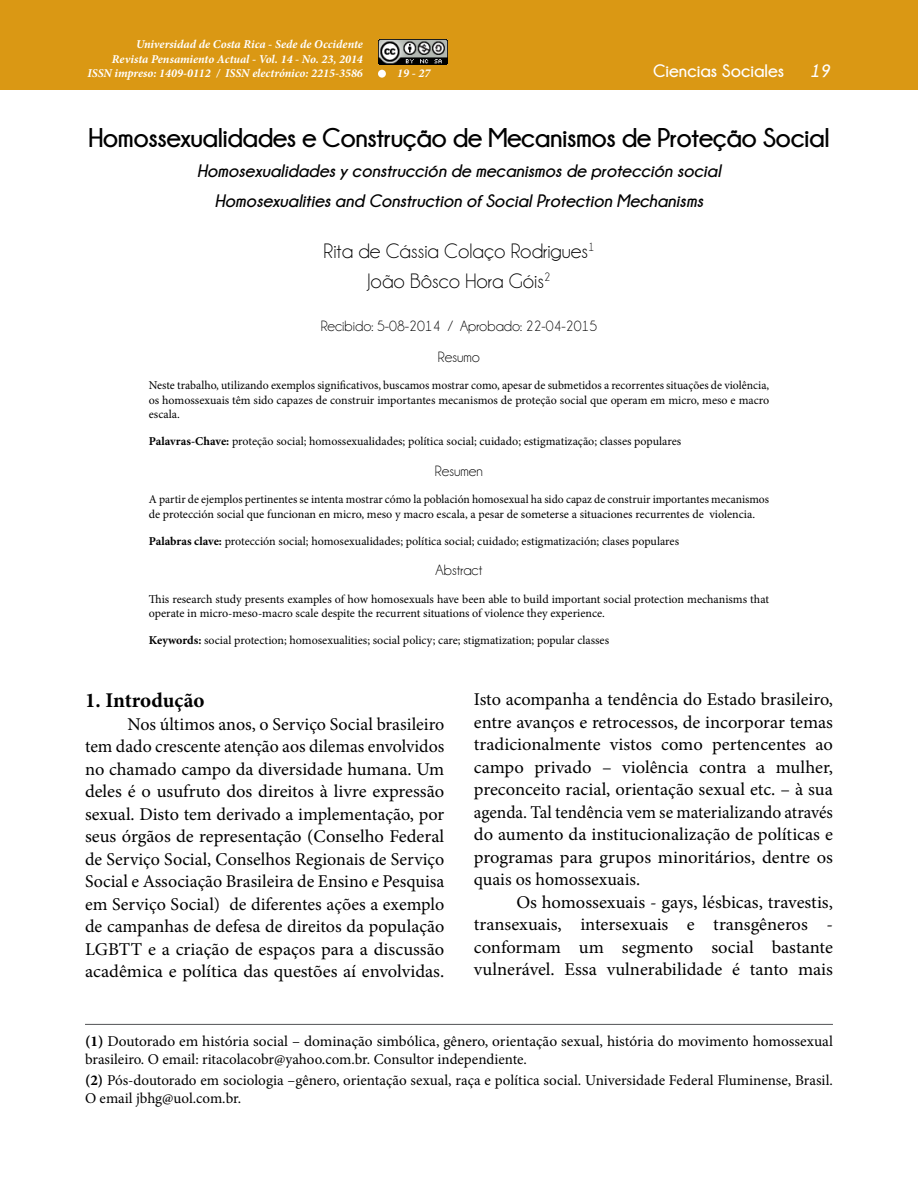
<style>
.page{position:relative;width:918px;height:1188px;background:#fff}
.page>*{position:absolute;margin:0;border:0;box-sizing:border-box;transform-origin:0 0}
.t1{font:700 27px "Champagne&Limousines";letter-spacing:-.02em;color:#000}
.t2{font:21px/30px "Champagne&Limousines";color:#000;text-align:center}
.t3{font:700 21px "Minion Pro";letter-spacing:-.005em;color:#000}
.t4{font:18px/22.5px "Minion Pro";color:#000;text-align:justify}
.t5{font:italic 700 18px/30px "Champagne&Limousines";color:#000;text-align:center}
.t6{font:700 18px "Champagne&Limousines";color:#fff}
.t7{font:italic 700 18px "Champagne&Limousines";color:#fff}
.t8{font:15px/18px "Minion Pro";color:#000}
.t9{font:15px/30.8px "Champagne&Limousines";color:#000;text-align:center}
.t10{font:12px/14.4px "Minion Pro";color:#000}
.t11{font:italic 700 12px/14.4px "Minion Pro";color:#fff;text-align:right}
.s1{font-weight:700}
</style>
<div class="page">
<div style="left:0;top:0;width:918px;height:89px;background:#da9814"></div>
<div style="left:378px;top:70px;width:8px;height:8px;background:#fff;border-radius:50%"></div>
<img style="left:378px;top:39px;width:70px;height:25px">
<hr style="left:85px;top:1024px;width:748px;height:1px;background:#636466">
<p class="t11" style="left:87px;top:37px;width:277px">Universidad de Costa Rica - Sede de Occidente<br>Revista Pensamiento Actual - Vol. 14 - No. 23, 2014<br>ISSN impreso: 1409-0112 / ISSN electrónico: 2215-3586</p>
<p class="t11" style="left:397px;top:66px;width:35px">19 - 27</p>
<p class="t6" style="left:653px;top:61px;width:133px">Ciencias Sociales</p>
<p class="t7" style="left:810px;top:61px;width:22px">19</p>
<h1 class="t1" style="left:88px;top:122px;width:743px">Homossexualidades e Construção de Mecanismos de Proteção Social</h1>
<p class="t5" style="left:197px;top:155px;width:525px">Homosexualidades y construcción de mecanismos de protección social<br>Homosexualities and Construction of Social Protection Mechanisms</p>
<p class="t2" style="left:324px;top:236px;width:272px">Rita de Cássia Colaço Rodrigues<sup>1<br></sup>João Bôsco Hora Góis<sup>2</sup></p>
<p class="t9" style="left:321px;top:311px;width:278px">Recibido: 5-08-2014 / Aprobado: 22-04-2015<br>Resumo</p>
<p class="t10" style="left:149px;top:378px;width:622px;text-align:justify">Neste trabalho, utilizando exemplos significativos, buscamos mostrar como, apesar de submetidos a recorrentes situações de violência, os homossexuais têm sido capazes de construir importantes mecanismos de proteção social que operam em micro, meso e macro escala.</p>
<p class="t10" style="left:149px;top:434px;width:534px"><span class="s1">Palavras-Chave:</span> proteção social; homossexualidades; política social; cuidado; estigmatização; classes populares</p>
<p class="t9" style="left:435px;top:455px;width:50px">Resumen</p>
<p class="t10" style="left:149px;top:492px;width:622px">A partir de ejemplos pertinentes se intenta mostrar cómo la población homosexual ha sido capaz de construir importantes mecanismos de protección social que funcionan en micro, meso y macro escala, a pesar de someterse a situaciones recurrentes de violencia.</p>
<p class="t10" style="left:149px;top:534px;width:532px"><span class="s1">Palabras clave:</span> protección social; homosexualidades; política social; cuidado; estigmatización; clases populares</p>
<p class="t9" style="left:436px;top:555px;width:48px">Abstract</p>
<p class="t10" style="left:149px;top:592px;width:622px">This research study presents examples of how homosexuals have been able to build important social protection mechanisms that operate in micro-meso-macro scale despite the recurrent situations of violence they experience.</p>
<p class="t10" style="left:149px;top:633px;width:462px"><span class="s1">Keywords:</span> social protection; homosexualities; social policy; care; stigmatization; popular classes</p>
<p class="t3" style="left:85px;top:686px;width:121px">1. Introdução</p>
<p class="t4" style="left:85px;top:713px;width:361px;text-indent:43px">Nos últimos anos, o Serviço Social brasileiro tem dado crescente atenção aos dilemas envolvidos no chamado campo da diversidade humana. Um deles é o usufruto dos direitos à livre expressão sexual. Disto tem derivado a implementação, por seus órgãos de representação (Conselho Federal de Serviço Social, Conselhos Regionais de Serviço Social e Associação Brasileira de Ensino e Pesquisa em Serviço Social) de diferentes ações a exemplo de campanhas de defesa de direitos da população LGBTT e a criação de espaços para a discussão acadêmica e política das questões aí envolvidas.</p>
<p class="t4" style="left:474px;top:688px;width:361px">Isto acompanha a tendência do Estado brasileiro, entre avanços e retrocessos, de incorporar temas tradicionalmente vistos como pertencentes ao campo privado – violência contra a mulher, preconceito racial, orientação sexual etc. – à sua agenda. Tal tendência vem se materializando através do aumento da institucionalização de políticas e programas para grupos minoritários, dentre os quais os homossexuais.</p>
<p class="t4" style="left:474px;top:891px;width:361px;text-indent:43px">Os homossexuais - gays, lésbicas, travestis, transexuais, intersexuais e transgêneros - conformam um segmento social bastante vulnerável. Essa vulnerabilidade é tanto mais</p>
<p class="t8" style="left:85px;top:1032px;width:749px"><span class="s1">(1)</span> Doutorado em história social – dominação simbólica, gênero, orientação sexual, história do movimento homossexual brasileiro. O email: ritacolacobr@yahoo.com.br. Consultor independiente.</p>
<p class="t8" style="left:85px;top:1071px;width:749px"><span class="s1">(2)</span> Pós-doutorado em sociologia –gênero, orientação sexual, raça e política social. Universidade Federal Fluminense, Brasil.<br>O email jbhg@uol.com.br.</p>
</div>
